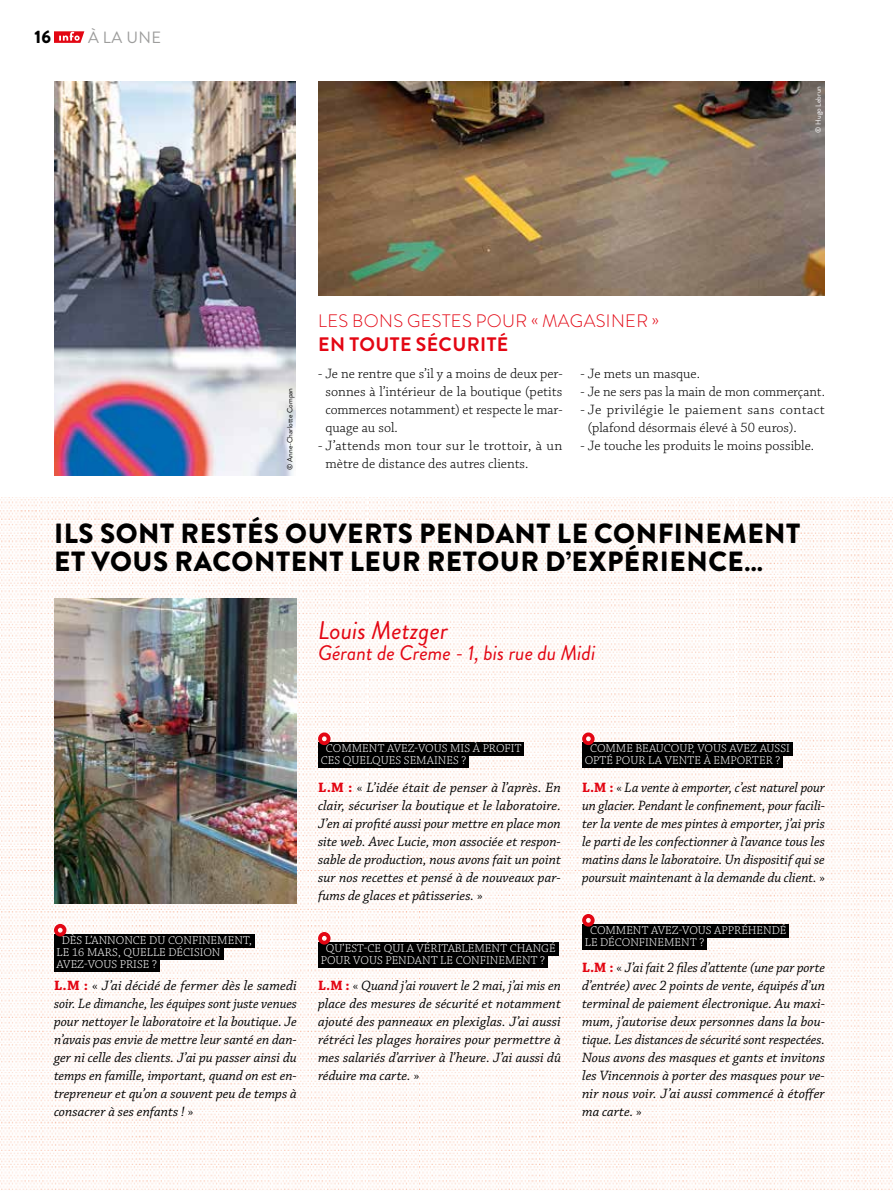
<style>
.page{position:relative;width:893px;height:1191px;background:#fff}
.page>*{position:absolute;margin:0;border:0;box-sizing:border-box;transform-origin:0 0}
.t1{font:900 27.75px/28.5px "Brandon Grotesque";letter-spacing:.02em;color:#000}
.t2{font:italic 25.5px "Brandon Grotesque";color:#e30613}
.t3{font:italic 21px "Brandon Grotesque";color:#e30613}
.t4{font:700 19.5px "Brandon Grotesque";letter-spacing:.02em;color:#e30613}
.t5{font:300 18px "Brandon Grotesque";letter-spacing:.02em;color:#e30613}
.t6{font:900 18px "Brandon Grotesque";color:#000}
.t7{font:16.35px "Brandon Grotesque";color:#9d9d9c}
.t8{font:italic 14.25px/18px "Chaparral Pro";color:#000;text-align:justify}
.t9{font:300 14.25px/18px "Chaparral Pro";color:#000;text-align:justify}
.t10{font:300 14.25px/18px "Chaparral Pro";letter-spacing:.02em;color:#000}
.t11{font:300 12px/12px "Chaparral Pro";color:#fff}
.t12{font:7.5px "Brandon Grotesque";color:#000}
.t13{font:7.5px "Brandon Grotesque";color:#fff}
.s1{font-weight:700;font-style:normal;color:#e30613}
.s2{font-weight:300;font-style:normal}
</style>
<div class="page">
<svg style="left:54px;top:31px;width:30px;height:12px"></svg>
<img style="left:0;top:497px;width:893px;height:693px">
<div style="left:54px;top:934px;width:200px;height:13px;background:#000"></div>
<div style="left:54px;top:946px;width:169px;height:13px;background:#000"></div>
<div style="left:54px;top:958px;width:106px;height:13px;background:#000"></div>
<svg style="left:54px;top:924px;width:12px;height:12px"></svg>
<div style="left:318px;top:742px;width:206px;height:14px;background:#000"></div>
<div style="left:318px;top:754px;width:151px;height:14px;background:#000"></div>
<div style="left:318px;top:942px;width:240px;height:13px;background:#000"></div>
<div style="left:318px;top:954px;width:230px;height:13px;background:#000"></div>
<svg style="left:318px;top:732px;width:13px;height:13px"></svg>
<svg style="left:318px;top:932px;width:13px;height:12px"></svg>
<div style="left:582px;top:742px;width:210px;height:14px;background:#000"></div>
<div style="left:582px;top:754px;width:201px;height:14px;background:#000"></div>
<div style="left:582px;top:924px;width:207px;height:13px;background:#000"></div>
<div style="left:582px;top:936px;width:125px;height:13px;background:#000"></div>
<svg style="left:582px;top:732px;width:13px;height:13px"></svg>
<svg style="left:582px;top:914px;width:13px;height:12px"></svg>
<img style="left:54px;top:598px;width:243px;height:306px">
<img style="left:318px;top:82px;width:507px;height:214px">
<img style="left:54px;top:82px;width:242px;height:394px">
<p class="t6" style="left:35px;top:24px;width:18px">16</p>
<p class="t7" style="left:88px;top:26px;width:75px">À LA UNE</p>
<p class="t13" style="left:813px;top:133px;width:48px;rotate:-90deg">© Hugo Lebrun</p>
<p class="t12" style="left:285px;top:470px;width:83px;rotate:-90deg">© Anne-Charlotte Compan</p>
<p class="t5" style="left:318px;top:309px;width:342px">LES BONS GESTES POUR « MAGASINER »</p>
<h3 class="t4" style="left:318px;top:331px;width:192px">EN TOUTE SÉCURITÉ</h3>
<p class="t9" style="left:325px;top:365px;width:239px;text-indent:-7px">- Je ne rentre que s’il y a moins de deux per&shy;sonnes à l’intérieur de la boutique (petits commerces notamment) et respecte le mar&shy;quage au sol.</p>
<p class="t9" style="left:325px;top:437px;width:238px;text-indent:-7px">- J’attends mon tour sur le trottoir, à un mètre de distance des autres clients.</p>
<p class="t9" style="left:580px;top:365px;width:121px">- Je mets un masque.</p>
<p class="t9" style="left:580px;top:383px;width:246px">- Je ne sers pas la main de mon commerçant.</p>
<p class="t10" style="left:588px;top:401px;width:238px;text-indent:-7px">- Je privilégie le paiement sans contact (plafond désormais élevé à 50 euros).</p>
<p class="t9" style="left:580px;top:437px;width:235px">- Je touche les produits le moins possible.</p>
<h1 class="t1" style="left:54px;top:519px;width:748px">ILS SONT RESTÉS OUVERTS PENDANT LE CONFINEMENT<br>ET VOUS RACONTENT LEUR RETOUR D’EXPÉRIENCE…</h1>
<h2 class="t2" style="left:318px;top:612px;width:131px">Louis Metzger</h2>
<h3 class="t3" style="left:318px;top:638px;width:279px">Gérant de Crème - 1, bis rue du Midi</h3>
<p class="t11" style="left:57px;top:934px;width:197px;text-indent:5px">DÈS L’ANNONCE DU CONFINEMENT,<br>LE 16 MARS, QUELLE DÉCISION<br>AVEZ-VOUS PRISE ?</p>
<p class="t8" style="left:54px;top:977px;width:244px"><span class="s1">L.M :</span> <span class="s2">«</span> J’ai décidé de fermer dès le samedi soir. Le dimanche, les équipes sont juste venues pour nettoyer le laboratoire et la boutique. Je n’avais pas envie de mettre leur santé en dan&shy;ger ni celle des clients. J’ai pu passer ainsi du temps en famille, important, quand on est en&shy;trepreneur et qu’on a souvent peu de temps à consacrer à ses enfants ! <span class="s2">»</span></p>
<p class="t11" style="left:321px;top:743px;width:202px;text-indent:5px">COMMENT AVEZ-VOUS MIS À PROFIT<br>CES QUELQUES SEMAINES ?</p>
<p class="t8" style="left:318px;top:779px;width:244px"><span class="s1">L.M :</span> <span class="s2">«</span> L’idée était de penser à l’après. En clair, sécuriser la boutique et le laboratoire.<br>J’en ai profité aussi pour mettre en place mon site web. Avec Lucie, mon associée et respon&shy;sable de production, nous avons fait un point sur nos recettes et pensé à de nouveaux par&shy;fums de glaces et pâtisseries. <span class="s2">»</span></p>
<p class="t11" style="left:321px;top:942px;width:237px;text-indent:5px">QU’EST-CE QUI A VÉRITABLEMENT CHANGÉ<br>POUR VOUS PENDANT LE CONFINEMENT ?</p>
<p class="t8" style="left:318px;top:977px;width:244px"><span class="s1">L.M :</span> <span class="s2">«</span> Quand j’ai rouvert le 2 mai, j’ai mis en place des mesures de sécurité et notamment ajouté des panneaux en plexiglas. J’ai aussi rétréci les plages horaires pour permettre à mes salariés d’arriver à l’heure. J’ai aussi dû réduire ma carte. <span class="s2">»</span></p>
<p class="t11" style="left:585px;top:743px;width:207px;text-indent:5px">COMME BEAUCOUP, VOUS AVEZ AUSSI<br>OPTÉ POUR LA VENTE À EMPORTER ?</p>
<p class="t8" style="left:582px;top:779px;width:244px"><span class="s1">L.M :</span> <span class="s2">«</span> La vente à emporter, c’est naturel pour un glacier. Pendant le confinement, pour facili&shy;ter la vente de mes pintes à emporter, j’ai pris le parti de les confectionner à l’avance tous les matins dans le laboratoire. Un dispositif qui se poursuit maintenant à la demande du client. <span class="s2">»</span></p>
<p class="t11" style="left:585px;top:924px;width:203px;text-indent:5px">COMMENT AVEZ-VOUS APPRÉHENDÉ<br>LE DÉCONFINEMENT ?</p>
<p class="t8" style="left:582px;top:959px;width:244px"><span class="s1">L.M :</span> <span class="s2">«</span> J’ai fait 2 files d’attente (une par porte d’entrée) avec 2 points de vente, équipés d’un terminal de paiement électronique. Au maxi&shy;mum, j’autorise deux personnes dans la bou&shy;tique. Les distances de sécurité sont respectées.<br>Nous avons des masques et gants et invitons les Vincennois à porter des masques pour ve&shy;nir nous voir. J’ai aussi commencé à étoffer ma carte. <span class="s2">»</span></p>
</div>
